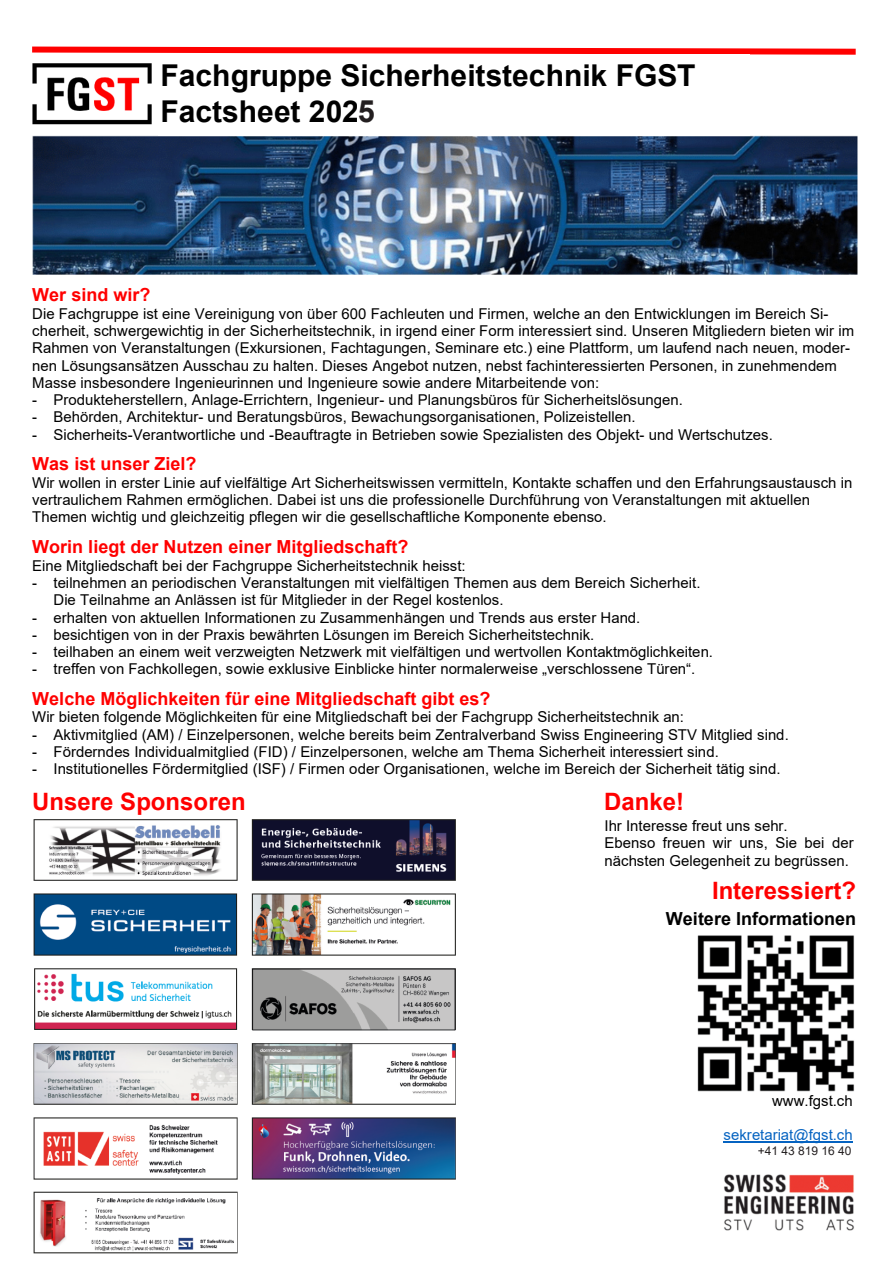
<style>
.page{position:relative;width:893px;height:1263px;background:#fff}
.page>*{position:absolute;margin:0;border:0;box-sizing:border-box;transform-origin:0 0}
.t1{font:700 30.75px "Arial";color:#231f20}
.t2{font:700 30px/36px "Arial";color:#000}
.t3{font:700 24px "Arial";color:#f00}
.t4{font:700 18px "Arial";color:#f00}
.t5{font:700 18px "Arial";color:#000}
.t6{font:15px/17.2px "Arial";color:#000}
.t7{font:15px/17.2px "Arial";color:#0563c1;text-align:right}
.t8{font:12px "Arial";color:#231f20}
.s1{color:#000}
</style>
<div class="page">
<img style="left:32px;top:136px;width:826px;height:138px">
<svg style="left:32px;top:46px;width:824px;height:9px"></svg>
<img style="left:32px;top:64px;width:119px;height:60px">
<hr style="left:724px;top:1142px;width:129px;height:1px;background:#0563c1">
<img style="left:724px;top:1174px;width:130px;height:57px">
<img style="left:697px;top:935px;width:158px;height:157px">
<img style="left:33px;top:819px;width:423px;height:435px">
<p class="t2" style="left:160px;top:58px;width:537px">Fachgruppe Sicherheitstechnik FGST<br>Factsheet 2023</p>
<p class="t1" style="left:358px;top:90px;width:19px">5</p>
<p class="t4" style="left:32px;top:282px;width:120px">Wer sind wir?</p>
<p class="t6" style="left:32px;top:305px;width:823px">Die Fachgruppe ist eine Vereinigung von über 600 Fachleuten und Firmen, welche an den Entwicklungen im Bereich Si&shy;cherheit, schwergewichtig in der Sicherheitstechnik, in irgend einer Form interessiert sind. Unseren Mitgliedern bieten wir im Rahmen von Veranstaltungen (Exkursionen, Fachtagungen, Seminare etc.) eine Plattform, um laufend nach neuen, moder&shy;nen Lösungsansätzen Ausschau zu halten. Dieses Angebot nutzen, nebst fachinteressierten Personen, in zunehmendem Masse insbesondere Ingenieurinnen und Ingenieure sowie andere Mitarbeitende von:</p>
<p class="t6" style="left:32px;top:391px;width:652px">- Produkteherstellern, Anlage-Errichtern, Ingenieur- und Planungsbüros für Sicherheitslösungen.</p>
<p class="t6" style="left:32px;top:408px;width:605px">- Behörden, Architektur- und Beratungsbüros, Bewachungsorganisationen, Polizeistellen.</p>
<p class="t6" style="left:32px;top:426px;width:742px">- Sicherheits-Verantwortliche und -Beauftragte in Betrieben sowie Spezialisten des Objekt- und Wertschutzes.</p>
<p class="t4" style="left:32px;top:451px;width:166px">Was ist unser Ziel?</p>
<p class="t6" style="left:32px;top:474px;width:822px">Wir wollen in erster Linie auf vielfältige Art Sicherheitswissen vermitteln, Kontakte schaffen und den Erfahrungsaustausch in vertraulichem Rahmen ermöglichen. Dabei ist uns die professionelle Durchführung von Veranstaltungen mit aktuellen<br>Themen wichtig und gleichzeitig pflegen wir die gesellschaftliche Komponente ebenso.</p>
<p class="t4" style="left:32px;top:534px;width:378px">Worin liegt der Nutzen einer Mitgliedschaft?</p>
<p class="t6" style="left:32px;top:557px;width:435px">Eine Mitgliedschaft bei der Fachgruppe Sicherheitstechnik heisst:</p>
<p class="t6" style="left:54px;top:574px;width:648px;text-indent:-21px">- teilnehmen an periodischen Veranstaltungen mit vielfältigen Themen aus dem Bereich Sicherheit.<br>Die Teilnahme an Anlässen ist für Mitglieder in der Regel kostenlos.</p>
<p class="t6" style="left:32px;top:609px;width:610px">- erhalten von aktuellen Informationen zu Zusammenhängen und Trends aus erster Hand.</p>
<p class="t6" style="left:32px;top:626px;width:564px">- besichtigen von in der Praxis bewährten Lösungen im Bereich Sicherheitstechnik.</p>
<p class="t6" style="left:32px;top:643px;width:682px">- teilhaben an einem weit verzweigten Netzwerk mit vielfältigen und wertvollen Kontaktmöglichkeiten.</p>
<p class="t6" style="left:32px;top:660px;width:665px">- treffen von Fachkollegen, sowie exklusive Einblicke hinter normalerweise „verschlossene Türen“.</p>
<p class="t4" style="left:32px;top:686px;width:460px">Welche Möglichkeiten für eine Mitgliedschaft gibt es?</p>
<p class="t6" style="left:32px;top:708px;width:653px">Wir bieten folgende Möglichkeiten für eine Mitgliedschaft bei der Fachgrupp Sicherheitstechnik an:</p>
<p class="t6" style="left:32px;top:726px;width:758px">- Aktivmitglied (AM) / Einzelpersonen, welche bereits beim Zentralverband Swiss Engineering STV Mitglied sind.</p>
<p class="t6" style="left:32px;top:743px;width:688px">- Förderndes Individualmitglied (FID) / Einzelpersonen, welche am Thema Sicherheit interessiert sind.</p>
<p class="t6" style="left:32px;top:760px;width:750px">- Institutionelles Fördermitglied (ISF) / Firmen oder Organisationen, welche im Bereich der Sicherheit tätig sind.</p>
<p class="t3" style="left:32px;top:785px;width:215px">Unsere Sponsoren</p>
<p class="t3" style="left:604px;top:785px;width:81px">Danke!</p>
<p class="t6" style="left:605px;top:817px;width:251px">Ihr Interesse freut uns sehr.<br>Ebenso freuen wir uns, Sie bei der nächsten Gelegenheit zu begrüssen.</p>
<p class="t3" style="left:712px;top:873px;width:145px">Interessiert?</p>
<p class="t5" style="left:666px;top:906px;width:192px">Weitere Informationen</p>
<p class="t6" style="left:772px;top:1091px;width:82px">www.fgst.ch</p>
<p class="t7" style="left:724px;top:1126px;width:131px">sekretariat@fgst.ch<br><span class="s1">079 418 44 85</span></p>
<p class="t8" style="left:758px;top:1142px;width:95px">+41 43 819 16 40</p>
</div>
